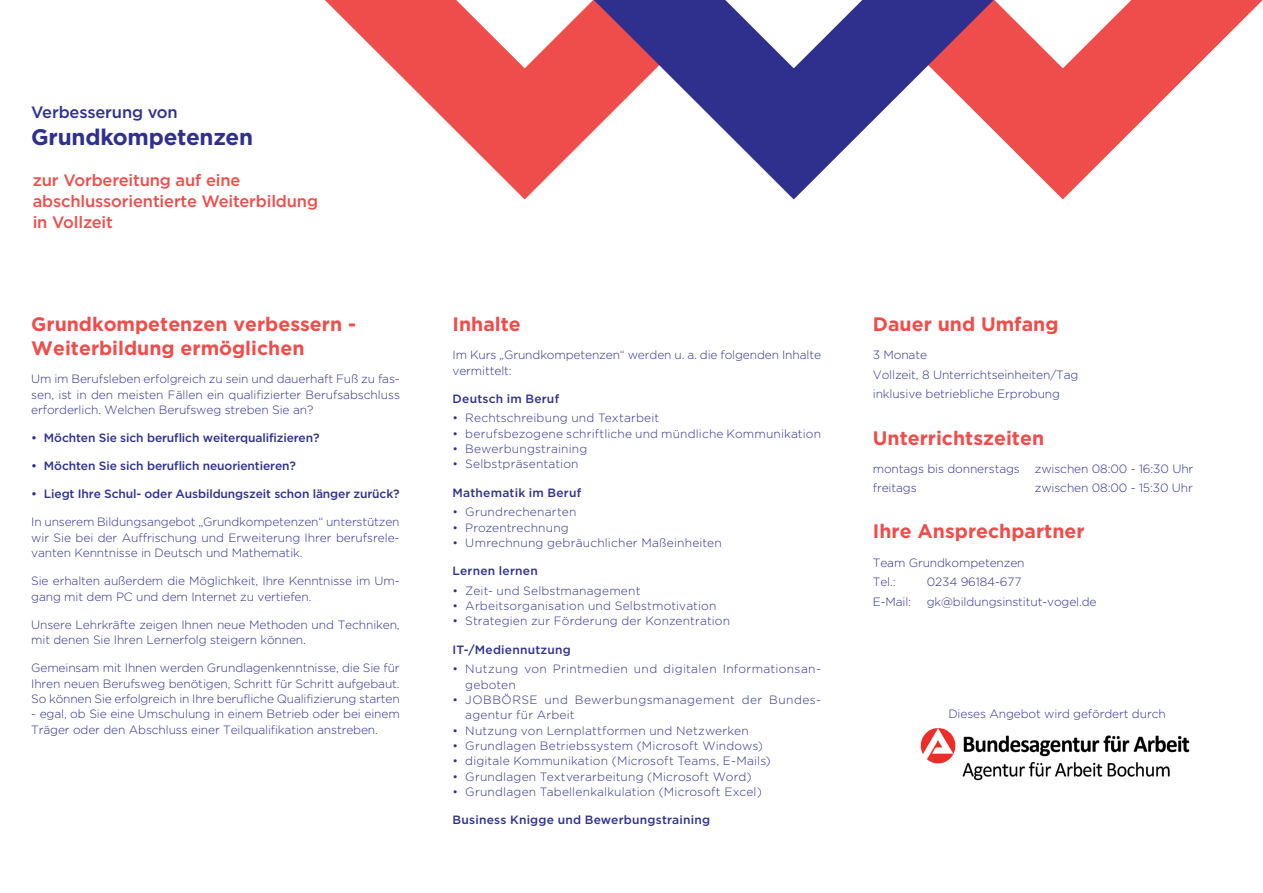
<style>
.page{position:relative;width:1263px;height:893px;background:#fff}
.page>*{position:absolute;margin:0;border:0;box-sizing:border-box;transform-origin:0 0}
.t1{font:700 22.5px "Gotham";letter-spacing:-.01em;color:#2f308d}
.t2{font:700 19.5px/24px "Gotham";color:#ef4d4b}
.t3{font:500 16.5px/21px "Gotham";letter-spacing:-.01em;color:#ef4d4b}
.t4{font:500 16.5px "Gotham";letter-spacing:-.01em;color:#2f308d}
.t5{font:300 12px/15.3px "Gotham";letter-spacing:-.01em;color:#2f308d}
.t6{font:300 12px "Gotham";letter-spacing:.015em;color:#2f308d}
.t7{font:500 12px "Gotham";letter-spacing:-.01em;color:#2f308d}
.t8{font:300 12px "Gotham";letter-spacing:.01em;color:#2f308d}
.t9{font:500 12px "Gotham";letter-spacing:.02em;color:#2f308d}
.t10{font:300 12px "Gotham";letter-spacing:.02em;color:#2f308d}
.t11{font:300 12px/15.3px "Gotham";letter-spacing:.035em;color:#2f308d}
.t12{font:300 12px/15.3px "Gotham";letter-spacing:.025em;color:#2f308d}
</style>
<div class="page">
<svg style="left:325px;top:0;width:170px;height:170px"></svg>
<svg style="left:1092px;top:0;width:171px;height:171px"></svg>
<svg style="left:495px;top:0;width:597px;height:200px"></svg>
<img style="left:920px;top:728px;width:270px;height:53px">
<h3 class="t4" style="left:31px;top:101px;width:148px">Verbesserung von</h3>
<h1 class="t1" style="left:31px;top:122px;width:223px">Grundkompetenzen</h1>
<h3 class="t3" style="left:33px;top:170px;width:287px">zur Vorbereitung auf eine abschlussorientierte Weiterbildung in Vollzeit</h3>
<h2 class="t2" style="left:31px;top:312px;width:326px">Grundkompetenzen verbessern -<br>Weiterbildung ermöglichen</h2>
<p class="t5" style="left:31px;top:371px;width:370px;text-align:justify">Um im Berufsleben erfolgreich zu sein und dauerhaft Fuß zu fas&shy;sen, ist in den meisten Fällen ein qualifizierter Berufsabschluss erforderlich. Welchen Berufsweg streben Sie an?</p>
<p class="t7" style="left:31px;top:430px;width:290px">• Möchten Sie sich beruflich weiterqualifizieren?</p>
<p class="t7" style="left:31px;top:458px;width:266px">• Möchten Sie sich beruflich neuorientieren?</p>
<p class="t7" style="left:31px;top:486px;width:370px">• Liegt Ihre Schul- oder Ausbildungszeit schon länger zurück?</p>
<p class="t5" style="left:31px;top:514px;width:370px;text-align:justify">In unserem Bildungsangebot „Grundkompetenzen“ unterstützen wir Sie bei der Auffrischung und Erweiterung Ihrer berufsrele&shy;vanten Kenntnisse in Deutsch und Mathematik.</p>
<p class="t5" style="left:31px;top:573px;width:370px">Sie erhalten außerdem die Möglichkeit, Ihre Kenntnisse im Um&shy;gang mit dem PC und dem Internet zu vertiefen.</p>
<p class="t5" style="left:31px;top:617px;width:370px">Unsere Lehrkräfte zeigen Ihnen neue Methoden und Techniken, mit denen Sie Ihren Lernerfolg steigern können.</p>
<p class="t5" style="left:31px;top:660px;width:370px;text-align:justify">Gemeinsam mit Ihnen werden Grundlagenkenntnisse, die Sie für Ihren neuen Berufsweg benötigen, Schritt für Schritt aufgebaut.<br>So können Sie erfolgreich in Ihre berufliche Qualifizierung starten</p>
<p class="t5" style="left:31px;top:706px;width:370px">- egal, ob Sie eine Umschulung in einem Betrieb oder bei einem<br>Träger oder den Abschluss einer Teilqualifikation anstreben.</p>
<h2 class="t2" style="left:453px;top:312px;width:70px">Inhalte</h2>
<p class="t5" style="left:453px;top:347px;width:370px">Im Kurs „Grundkompetenzen“ werden u. a. die folgenden Inhalte vermittelt:</p>
<p class="t9" style="left:453px;top:391px;width:108px">Deutsch im Beruf</p>
<p class="t6" style="left:453px;top:410px;width:208px">• Rechtschreibung und Textarbeit</p>
<p class="t6" style="left:453px;top:426px;width:370px">• berufsbezogene schriftliche und mündliche Kommunikation</p>
<p class="t6" style="left:453px;top:441px;width:136px">• Bewerbungstraining</p>
<p class="t8" style="left:453px;top:457px;width:128px">• Selbstpräsentation</p>
<p class="t9" style="left:453px;top:484px;width:130px">Mathematik im Beruf</p>
<p class="t10" style="left:453px;top:504px;width:125px">• Grundrechenarten</p>
<p class="t6" style="left:453px;top:520px;width:118px">• Prozentrechnung</p>
<p class="t10" style="left:453px;top:535px;width:271px">• Umrechnung gebräuchlicher Maßeinheiten</p>
<p class="t9" style="left:453px;top:563px;width:87px">Lernen lernen</p>
<p class="t10" style="left:453px;top:583px;width:189px">• Zeit- und Selbstmanagement</p>
<p class="t6" style="left:453px;top:598px;width:265px">• Arbeitsorganisation und Selbstmotivation</p>
<p class="t8" style="left:453px;top:614px;width:279px">• Strategien zur Förderung der Konzentration</p>
<p class="t9" style="left:453px;top:641px;width:120px">IT-/Mediennutzung</p>
<p class="t12" style="left:465px;top:661px;width:357px;text-indent:-13px">• Nutzung von Printmedien und digitalen Informationsan&shy;geboten</p>
<p class="t11" style="left:465px;top:692px;width:357px;text-indent:-13px">• JOBBÖRSE und Bewerbungsmanagement der Bundes&shy;agentur für Arbeit</p>
<p class="t6" style="left:453px;top:723px;width:298px">• Nutzung von Lernplattformen und Netzwerken</p>
<p class="t6" style="left:453px;top:738px;width:312px">• Grundlagen Betriebssystem (Microsoft Windows)</p>
<p class="t8" style="left:453px;top:754px;width:320px">• digitale Kommunikation (Microsoft Teams, E-Mails)</p>
<p class="t6" style="left:453px;top:769px;width:301px">• Grundlagen Textverarbeitung (Microsoft Word)</p>
<p class="t6" style="left:453px;top:784px;width:311px">• Grundlagen Tabellenkalkulation (Microsoft Excel)</p>
<p class="t9" style="left:453px;top:812px;width:259px">Business Knigge und Bewerbungstraining</p>
<h2 class="t2" style="left:873px;top:312px;width:187px">Dauer und Umfang</h2>
<p class="t5" style="left:873px;top:345px;width:207px;line-height:19.6px">3 Monate<br>Vollzeit, 8 Unterrichtseinheiten/Tag inklusive betriebliche Erprobung</p>
<h2 class="t2" style="left:873px;top:425px;width:173px">Unterrichtszeiten</h2>
<p class="t5" style="left:873px;top:458px;width:322px;line-height:19.6px">montags bis donnerstags zwischen 08:00 - 16:30 Uhr freitags</p>
<p class="t5" style="left:1035px;top:480px;width:160px">zwischen 08:00 - 15:30 Uhr</p>
<h2 class="t2" style="left:873px;top:519px;width:213px">Ihre Ansprechpartner</h2>
<p class="t5" style="left:873px;top:552px;width:153px;line-height:19.6px">Team Grundkompetenzen<br>Tel.:</p>
<p class="t5" style="left:927px;top:574px;width:96px">0234 96184-677</p>
<p class="t5" style="left:873px;top:594px;width:40px">E-Mail:</p>
<p class="t5" style="left:927px;top:594px;width:171px">gk@bildungsinstitut-vogel.de</p>
<p class="t5" style="left:948px;top:706px;width:219px">Dieses Angebot wird gefördert durch</p>
</div>
